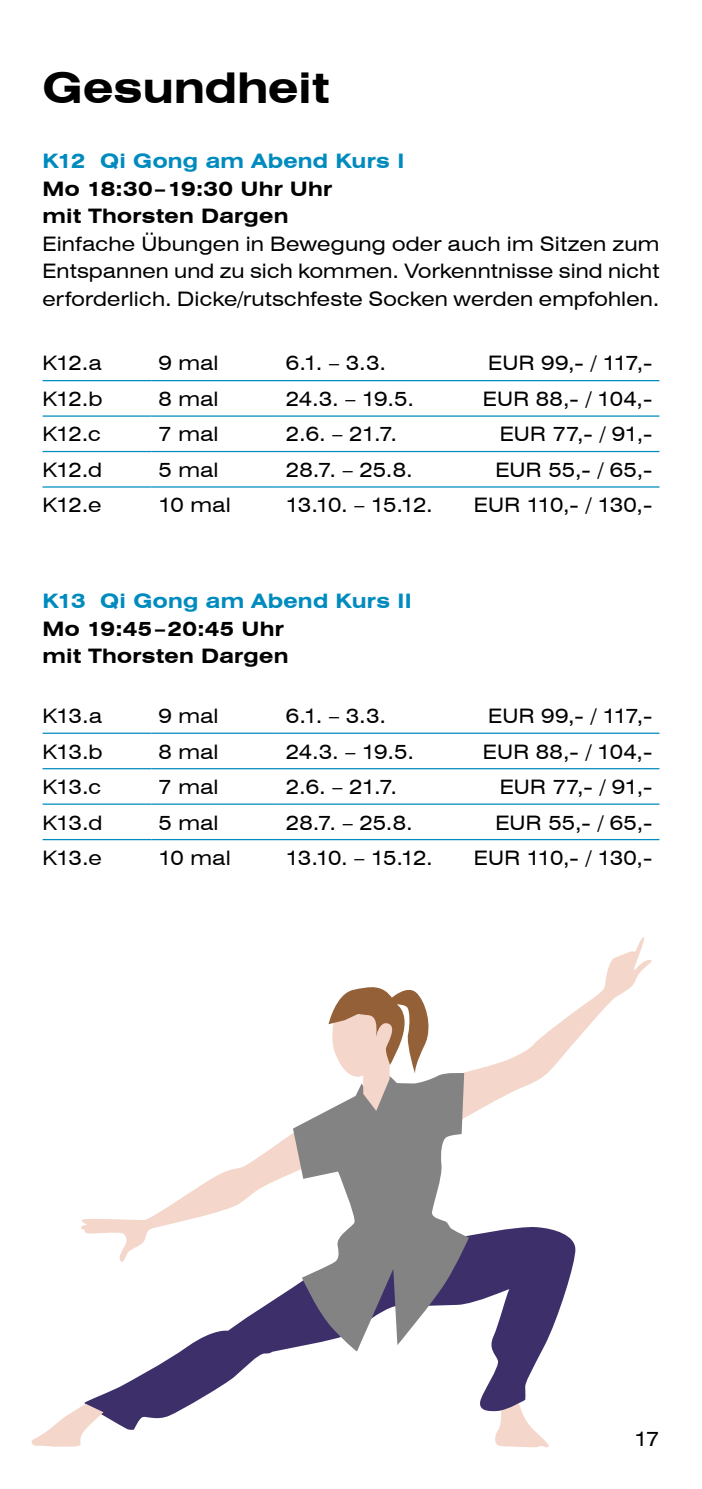
<style>
.page{position:relative;width:702px;height:1489px;background:#fff}
.page>*{position:absolute;margin:0;border:0;box-sizing:border-box;transform-origin:0 0}
.t1{font:700 expanded 42.5px "Swiss 721 BT";letter-spacing:-.01em;color:#000}
.t2{font:expanded 20px/27.5px "Swiss 721 BT";color:#000;text-align:justify}
.t3{font:700 expanded 20px/27.5px "Swiss 721 BT";letter-spacing:.01em;color:#000}
.t4{font:700 expanded 20px "Swiss 721 BT";letter-spacing:.01em;color:#008bbf}
.t5{font:expanded 20px "Swiss 721 BT";letter-spacing:-.03em;color:#000}
</style>
<div class="page">
<hr style="left:43px;top:380px;width:108px;height:1px;background:#008bbf">
<hr style="left:43px;top:415px;width:108px;height:1px;background:#008bbf">
<hr style="left:151px;top:380px;width:128px;height:1px;background:#008bbf">
<hr style="left:279px;top:380px;width:163px;height:1px;background:#008bbf">
<hr style="left:151px;top:415px;width:128px;height:1px;background:#008bbf">
<hr style="left:279px;top:415px;width:163px;height:1px;background:#008bbf">
<hr style="left:442px;top:380px;width:217px;height:1px;background:#008bbf">
<hr style="left:442px;top:415px;width:217px;height:1px;background:#008bbf">
<hr style="left:43px;top:451px;width:108px;height:1px;background:#008bbf">
<hr style="left:151px;top:451px;width:128px;height:1px;background:#008bbf">
<hr style="left:279px;top:451px;width:163px;height:1px;background:#008bbf">
<hr style="left:442px;top:451px;width:217px;height:1px;background:#008bbf">
<hr style="left:43px;top:486px;width:108px;height:1px;background:#008bbf">
<hr style="left:151px;top:486px;width:128px;height:1px;background:#008bbf">
<hr style="left:279px;top:486px;width:163px;height:1px;background:#008bbf">
<hr style="left:442px;top:486px;width:217px;height:1px;background:#008bbf">
<hr style="left:43px;top:732px;width:108px;height:1px;background:#008bbf">
<hr style="left:43px;top:768px;width:108px;height:1px;background:#008bbf">
<hr style="left:151px;top:732px;width:128px;height:1px;background:#008bbf">
<hr style="left:279px;top:732px;width:163px;height:1px;background:#008bbf">
<hr style="left:151px;top:768px;width:128px;height:1px;background:#008bbf">
<hr style="left:279px;top:768px;width:163px;height:1px;background:#008bbf">
<hr style="left:442px;top:732px;width:217px;height:1px;background:#008bbf">
<hr style="left:442px;top:768px;width:217px;height:1px;background:#008bbf">
<hr style="left:43px;top:803px;width:108px;height:1px;background:#008bbf">
<hr style="left:151px;top:803px;width:128px;height:1px;background:#008bbf">
<hr style="left:279px;top:803px;width:163px;height:1px;background:#008bbf">
<hr style="left:442px;top:803px;width:217px;height:1px;background:#008bbf">
<hr style="left:43px;top:839px;width:108px;height:1px;background:#008bbf">
<hr style="left:151px;top:839px;width:128px;height:1px;background:#008bbf">
<hr style="left:279px;top:839px;width:163px;height:1px;background:#008bbf">
<hr style="left:442px;top:839px;width:217px;height:1px;background:#008bbf">
<svg style="left:469px;top:937px;width:183px;height:178px"></svg>
<svg style="left:81px;top:1133px;width:212px;height:128px"></svg>
<svg style="left:469px;top:1227px;width:106px;height:221px"></svg>
<svg style="left:84px;top:1261px;width:273px;height:169px"></svg>
<svg style="left:31px;top:1403px;width:72px;height:43px"></svg>
<svg style="left:293px;top:1071px;width:176px;height:280px;fill:#838383"></svg>
<svg style="left:328px;top:987px;width:105px;height:123px"></svg>
<h1 class="t1" style="left:43px;top:62px;width:288px">Gesundheit</h1>
<p class="t4" style="left:43px;top:149px;width:363px">K12 Qi Gong am Abend Kurs I</p>
<p class="t3" style="left:43px;top:175px;width:291px">Mo 18:30–19:30 Uhr Uhr mit Thorsten Dargen</p>
<p class="t2" style="left:43px;top:230px;width:618px">Einfache Übungen in Bewegung oder auch im Sitzen zum Entspannen und zu sich kommen. Vorkenntnisse sind nicht erforderlich. Dicke/rutschfeste Socken werden empfohlen.</p>
<p class="t2" style="left:43px;top:349px;width:61px">K12.a</p>
<p class="t2" style="left:158px;top:349px;width:62px">9 mal</p>
<p class="t2" style="left:286px;top:349px;width:102px">6.1. – 3.3.</p>
<p class="t2" style="left:488px;top:349px;width:165px">EUR 99,- / 117,-</p>
<p class="t2" style="left:43px;top:385px;width:61px">K12.b</p>
<p class="t2" style="left:158px;top:385px;width:62px">8 mal</p>
<p class="t2" style="left:286px;top:385px;width:130px">24.3. – 19.5.</p>
<p class="t2" style="left:483px;top:385px;width:171px">EUR 88,- / 104,-</p>
<p class="t2" style="left:43px;top:420px;width:60px">K12.c</p>
<p class="t2" style="left:158px;top:420px;width:62px">7 mal</p>
<p class="t2" style="left:286px;top:420px;width:113px">2.6. – 21.7.</p>
<p class="t2" style="left:499px;top:420px;width:154px">EUR 77,- / 91,-</p>
<p class="t2" style="left:43px;top:456px;width:61px">K12.d</p>
<p class="t2" style="left:158px;top:456px;width:62px">5 mal</p>
<p class="t2" style="left:286px;top:456px;width:128px">28.7. – 25.8.</p>
<p class="t2" style="left:495px;top:456px;width:158px">EUR 55,- / 65,-</p>
<p class="t2" style="left:43px;top:491px;width:61px">K12.e</p>
<p class="t2" style="left:158px;top:491px;width:74px">10 mal</p>
<p class="t2" style="left:286px;top:491px;width:148px">13.10. – 15.12.</p>
<p class="t5" style="left:474px;top:493px;width:180px">EUR 110,- / 130,-</p>
<p class="t4" style="left:43px;top:589px;width:371px">K13 Qi Gong am Abend Kurs II</p>
<p class="t3" style="left:43px;top:615px;width:247px">Mo 19:45–20:45 Uhr mit Thorsten Dargen</p>
<p class="t2" style="left:43px;top:701px;width:61px">K13.a</p>
<p class="t2" style="left:158px;top:701px;width:62px">9 mal</p>
<p class="t2" style="left:286px;top:701px;width:102px">6.1. – 3.3.</p>
<p class="t2" style="left:488px;top:701px;width:165px">EUR 99,- / 117,-</p>
<p class="t2" style="left:43px;top:737px;width:62px">K13.b</p>
<p class="t2" style="left:158px;top:737px;width:62px">8 mal</p>
<p class="t2" style="left:286px;top:737px;width:130px">24.3. – 19.5.</p>
<p class="t2" style="left:483px;top:737px;width:171px">EUR 88,- / 104,-</p>
<p class="t2" style="left:43px;top:773px;width:60px">K13.c</p>
<p class="t2" style="left:158px;top:773px;width:62px">7 mal</p>
<p class="t2" style="left:286px;top:773px;width:113px">2.6. – 21.7.</p>
<p class="t2" style="left:499px;top:773px;width:154px">EUR 77,- / 91,-</p>
<p class="t2" style="left:43px;top:808px;width:61px">K13.d</p>
<p class="t2" style="left:158px;top:808px;width:62px">5 mal</p>
<p class="t2" style="left:286px;top:808px;width:128px">28.7. – 25.8.</p>
<p class="t2" style="left:495px;top:808px;width:158px">EUR 55,- / 65,-</p>
<p class="t2" style="left:43px;top:844px;width:61px">K13.e</p>
<p class="t2" style="left:158px;top:844px;width:74px">10 mal</p>
<p class="t2" style="left:286px;top:844px;width:148px">13.10. – 15.12.</p>
<p class="t5" style="left:474px;top:845px;width:180px">EUR 110,- / 130,-</p>
<p class="t2" style="left:634px;top:1425px;width:26px">17</p>
</div>
